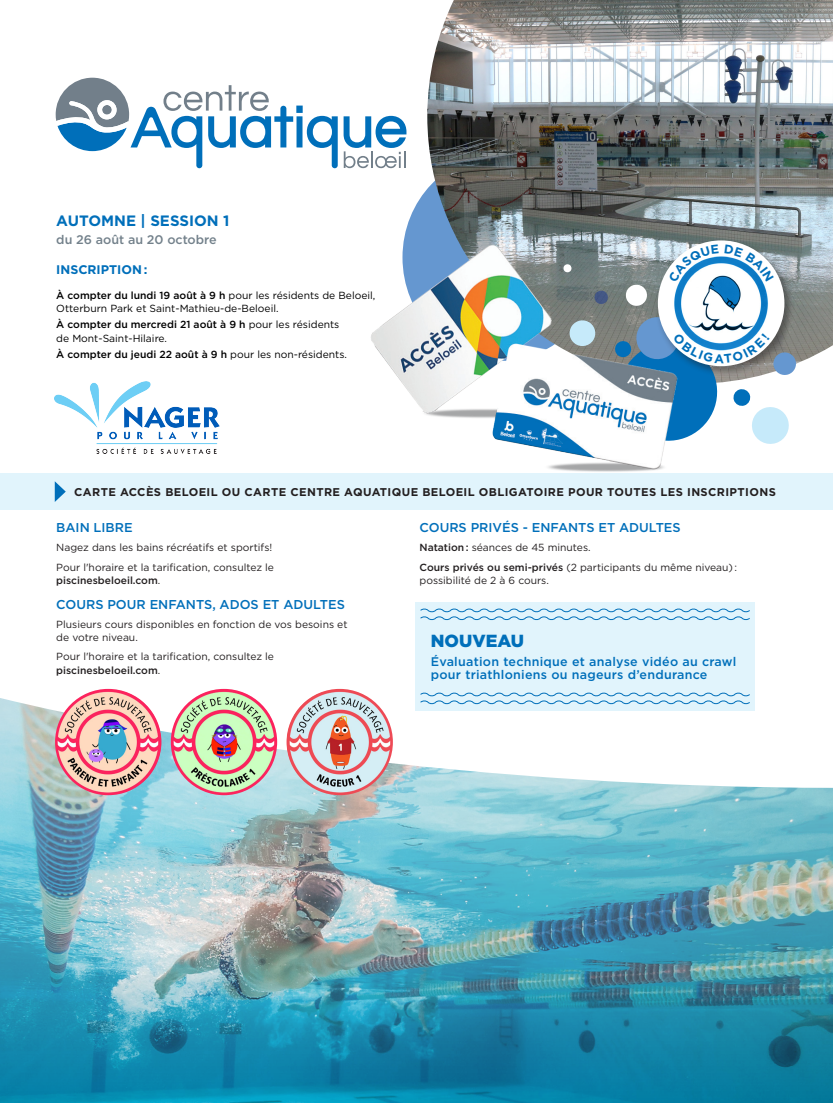
<style>
.page{position:relative;width:833px;height:1103px;background:#fff}
.page>*{position:absolute;margin:0;border:0;box-sizing:border-box;transform-origin:0 0}
.texte_courant{font:900 17.5px "Gotham";color:#006fba}
.titre_sepctacles{font:700 15px "Gotham";color:#006fba}
.titre_cours_activites_spostive_-_bleu{font:500 12.75px "Gotham";color:#006fba}
.texte_courant-2{font:500 12.5px/13.5px "Gotham";letter-spacing:.02em;color:#006fba}
.titre_sepctacles-2{font:500 12.5px "Gotham";color:#73818b}
.titre_sepctacles-3{font:700 12.5px "Gotham";color:#006fba}
.texte_courant-3{font:700 11.25px "Gotham";letter-spacing:.035em;color:#231f20}
.texte_courant-4{font:10.25px/13.5px "Gotham";color:#231f20}
.titre_renseignements_généraux{font:10.25px/13.5px "Gotham";color:#000}
.titre_renseignements_généraux-2{font:500 10.25px "Gotham";color:#000}
.s1{font-weight:500}
.s2{font-weight:400}
</style>
<div class="page">
<div style="left:0;top:474px;width:832px;height:36px;background:#e1f4fc"></div>
<img style="left:427px;top:0;width:405px;height:364px">
<svg style="left:56px;top:78px;width:350px;height:90px"></svg>
<div style="left:415px;top:602px;width:339px;height:109px;background:#e1f4fc"></div>
<img style="left:0;top:697px;width:832px;height:405px">
<svg style="left:55px;top:481px;width:11px;height:21px"></svg>
<img style="left:55px;top:689px;width:106px;height:106px;border-radius:53px">
<img style="left:171px;top:689px;width:106px;height:106px;border-radius:53px">
<img style="left:286px;top:689px;width:107px;height:106px;border-radius:53px">
<img style="left:55px;top:382px;width:164px;height:72px">
<svg style="left:420px;top:608px;width:330px;height:13px"></svg>
<svg style="left:419px;top:692px;width:332px;height:13px"></svg>
<div style="left:655px;top:237px;width:140px;height:140px;background:#231f20;opacity:.46"></div>
<div style="left:657px;top:240px;width:127px;height:126px;background:#fff;border-radius:50%"></div>
<img style="left:684px;top:256px;width:84px;height:58px">
<img style="left:366px;top:239px;width:318px;height:235px">
<svg style="left:668px;top:245px;width:50px;height:37px"></svg>
<svg style="left:724px;top:245px;width:49px;height:37px"></svg>
<svg style="left:612px;top:314px;width:185px;height:133px"></svg>
<p class="titre_sepctacles" style="left:56px;top:211px;width:175px">AUTOMNE | SESSION 1</p>
<p class="titre_sepctacles-2" style="left:56px;top:231px;width:162px">du 26 août au 20 octobre</p>
<p class="titre_sepctacles-3" style="left:56px;top:261px;width:93px">INSCRIPTION :</p>
<p class="titre_renseignements_généraux" style="left:56px;top:288px;width:321px"><span class="s1">À compter du lundi 19 août à 9 h</span> pour les résidents de Beloeil,<br>Otterburn Park et Saint-Mathieu-de-Beloeil.</p>
<p class="titre_renseignements_généraux" style="left:56px;top:318px;width:285px"><span class="s1">À compter du mercredi 21 août à 9 h</span> pour les résidents de Mont-Saint-Hilaire.</p>
<p class="titre_renseignements_généraux-2" style="left:56px;top:348px;width:292px">À compter du jeudi 22 août à 9 h <span class="s2">pour les non-résidents.</span></p>
<p class="texte_courant-3" style="left:74px;top:485px;width:703px">CARTE ACCÈS BELOEIL OU CARTE CENTRE AQUATIQUE BELOEIL OBLIGATOIRE POUR TOUTES LES INSCRIPTIONS</p>
<p class="titre_cours_activites_spostive_-_bleu" style="left:419px;top:519px;width:263px">COURS PRIVÉS - ENFANTS ET ADULTES</p>
<p class="texte_courant-4" style="left:419px;top:541px;width:173px"><span class="s1">Natation :</span> séances de 45 minutes.</p>
<p class="texte_courant-4" style="left:419px;top:560px;width:319px"><span class="s1">Cours privés ou semi-privés</span> (2 participants du même niveau) : possibilité de 2 à 6 cours.</p>
<p class="titre_cours_activites_spostive_-_bleu" style="left:56px;top:519px;width:78px">BAIN LIBRE</p>
<p class="texte_courant-4" style="left:56px;top:541px;width:217px">Nagez dans les bains récréatifs et sportifs!</p>
<p class="texte_courant-4" style="left:56px;top:560px;width:219px">Pour l'horaire et la tarification, consultez le <span class="s1">piscinesbeloeil.com</span>.</p>
<p class="titre_cours_activites_spostive_-_bleu" style="left:56px;top:596px;width:290px">COURS POUR ENFANTS, ADOS ET ADULTES</p>
<p class="texte_courant-4" style="left:56px;top:617px;width:293px">Plusieurs cours disponibles en fonction de vos besoins et de votre niveau.</p>
<p class="texte_courant-4" style="left:56px;top:649px;width:219px">Pour l'horaire et la tarification, consultez le <span class="s1">piscinesbeloeil.com</span>.</p>
<p class="texte_courant" style="left:431px;top:630px;width:95px">NOUVEAU</p>
<p class="texte_courant-2" style="left:431px;top:654px;width:307px">Évaluation technique et analyse vidéo au crawl pour triathloniens ou nageurs d’endurance</p>
</div>
